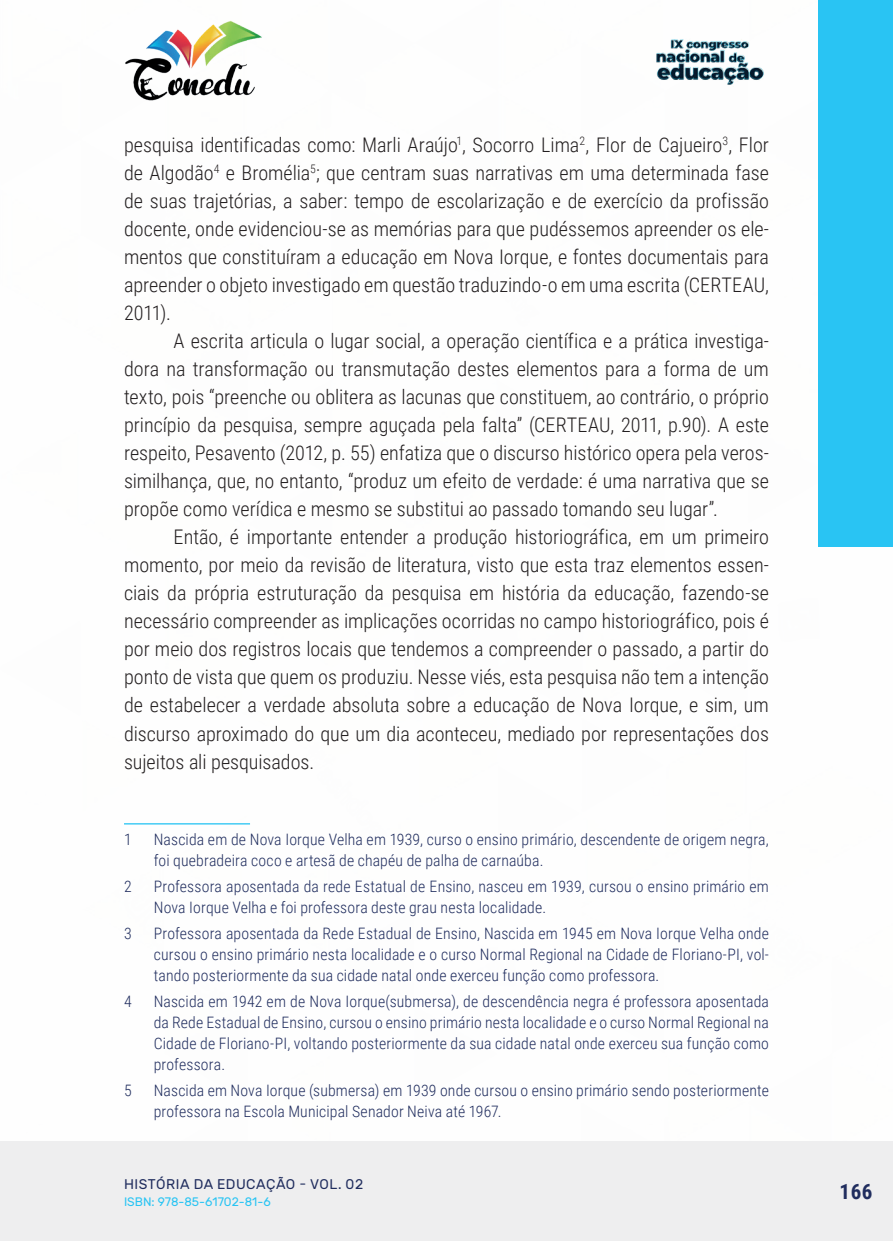
<style>
.page{position:relative;width:893px;height:1241px;background:#fff}
.page>*{position:absolute;margin:0;border:0;box-sizing:border-box;transform-origin:0 0}
.t1{font:700 21px "Roboto Condensed";color:#202d5e}
._9_CORPO{font:300 20.12px/28px "Roboto Condensed";color:#231f20;text-align:justify}
._24_RODAPE{font:300 15.75px/21px "Roboto Condensed";letter-spacing:.01em;color:#202d5e}
.t2{font:14px "Rubik";letter-spacing:.035em;color:#202d5e}
.t3{font:12.25px "Rubik";color:#29c4f3}
</style>
<div class="page">
<div style="left:0;top:1141px;width:893px;height:99px;background:#eeeeef"></div>
<img style="left:125px;top:20px;width:137px;height:81px">
<img style="left:656px;top:39px;width:108px;height:46px">
<div style="left:819px;top:0;width:74px;height:546px;background:#29c4f3"></div>
<hr style="left:124px;top:823px;width:126px;height:1px;background:#29c4f3">
<p class="_9_CORPO" style="left:124px;top:130px;width:646px">pesquisa identificadas como: Marli Araújo<sup>1</sup>, Socorro Lima<sup>2</sup>, Flor de Cajueiro<sup>3</sup>, Flor de Algodão<sup>4</sup> e Bromélia<sup>5</sup>; que centram suas narrativas em uma determinada fase de suas trajetórias, a saber: tempo de escolarização e de exercício da profissão docente, onde evidenciou-se as memórias para que pudéssemos apreender os ele&shy;mentos que constituíram a educação em Nova Iorque, e fontes documentais para apreender o objeto investigado em questão traduzindo-o em uma escrita (CERTEAU, 2011).</p>
<p class="_9_CORPO" style="left:124px;top:326px;width:646px;text-indent:50px">A escrita articula o lugar social, a operação científica e a prática investiga&shy;dora na transformação ou transmutação destes elementos para a forma de um texto, pois “preenche ou oblitera as lacunas que constituem, ao contrário, o próprio princípio da pesquisa, sempre aguçada pela falta” (CERTEAU, 2011, p.90). A este respeito, Pesavento (2012, p. 55) enfatiza que o discurso histórico opera pela veros&shy;similhança, que, no entanto, “produz um efeito de verdade: é uma narrativa que se propõe como verídica e mesmo se substitui ao passado tomando seu lugar”.</p>
<p class="_9_CORPO" style="left:124px;top:522px;width:646px;text-indent:50px">Então, é importante entender a produção historiográfica, em um primeiro momento, por meio da revisão de literatura, visto que esta traz elementos essen&shy;ciais da própria estruturação da pesquisa em história da educação, fazendo-se necessário compreender as implicações ocorridas no campo historiográfico, pois é por meio dos registros locais que tendemos a compreender o passado, a partir do ponto de vista que quem os produziu. Nesse viés, esta pesquisa não tem a intenção de estabelecer a verdade absoluta sobre a educação de Nova Iorque, e sim, um discurso aproximado do que um dia aconteceu, mediado por representações dos sujeitos ali pesquisados.</p>
<p class="_24_RODAPE" style="left:124px;top:828px;width:9px">1</p>
<p class="_24_RODAPE" style="left:154px;top:828px;width:617px">Nascida em de Nova Iorque Velha em 1939, curso o ensino primário, descendente de origem negra, foi quebradeira coco e artesã de chapéu de palha de carnaúba.</p>
<p class="_24_RODAPE" style="left:124px;top:875px;width:9px">2</p>
<p class="_24_RODAPE" style="left:154px;top:875px;width:617px">Professora aposentada da rede Estatual de Ensino, nasceu em 1939, cursou o ensino primário em<br>Nova Iorque Velha e foi professora deste grau nesta localidade.</p>
<p class="_24_RODAPE" style="left:124px;top:922px;width:9px">3</p>
<p class="_24_RODAPE" style="left:154px;top:922px;width:617px;text-align:justify">Professora aposentada da Rede Estadual de Ensino, Nascida em 1945 em Nova Iorque Velha onde cursou o ensino primário nesta localidade e o curso Normal Regional na Cidade de Floriano-PI, vol&shy;tando posteriormente da sua cidade natal onde exerceu função como professora.</p>
<p class="_24_RODAPE" style="left:124px;top:989px;width:9px">4</p>
<p class="_24_RODAPE" style="left:154px;top:989px;width:617px;text-align:justify">Nascida em 1942 em de Nova Iorque(submersa), de descendência negra é professora aposentada da Rede Estadual de Ensino, cursou o ensino primário nesta localidade e o curso Normal Regional na Cidade de Floriano-PI, voltando posteriormente da sua cidade natal onde exerceu sua função como professora.</p>
<p class="_24_RODAPE" style="left:124px;top:1078px;width:9px">5</p>
<p class="_24_RODAPE" style="left:154px;top:1078px;width:617px">Nascida em Nova Iorque (submersa) em 1939 onde cursou o ensino primário sendo posteriormente professora na Escola Municipal Senador Neiva até 1967.</p>
<p class="t2" style="left:124px;top:1175px;width:241px">HISTÓRIA DA EDUCAÇÃO - VOL. 02</p>
<p class="t3" style="left:124px;top:1194px;width:148px">ISBN: 978-85-61702-81-6</p>
<p class="t1" style="left:839px;top:1176px;width:34px">166</p>
</div>
